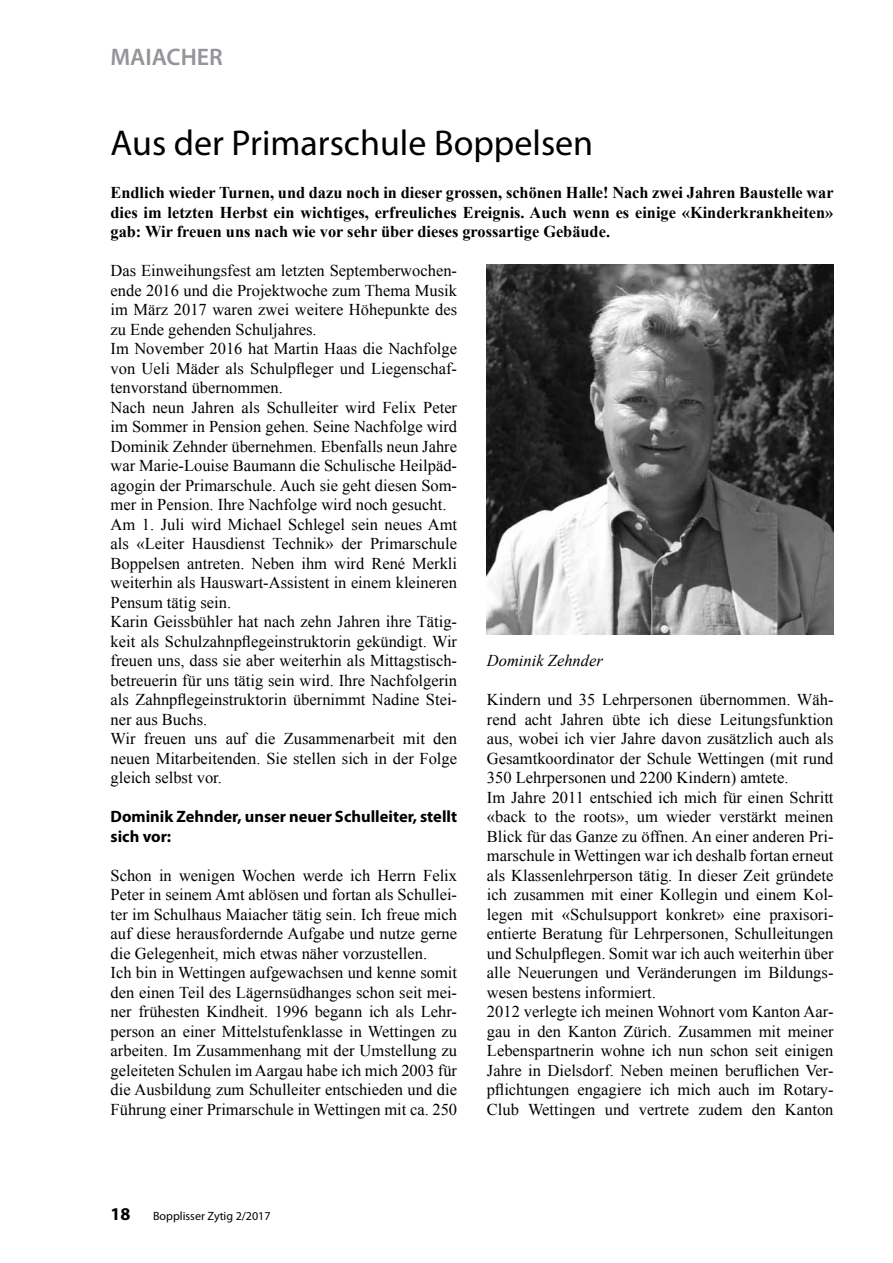
<style>
.page{position:relative;width:893px;height:1263px;background:#fff}
.page>*{position:absolute;margin:0;border:0;box-sizing:border-box;transform-origin:0 0}
.t1{font:36px "Myriad Pro";color:#000}
.t2{font:600 24px "Myriad Pro";color:#939598}
.t3{font:700 18px "Myriad Pro";color:#000}
.t4{font:16.5px/19.5px "Times New Roman";color:#000}
.t5{font:700 16.5px/19.5px "Times New Roman";color:#000;text-align:justify}
.t6{font:700 16.5px/19.5px "Myriad Pro";color:#000}
.t7{font:italic 16.5px "Times New Roman";color:#000}
.t8{font:12px "Myriad Pro";color:#000}
</style>
<div class="page">
<img style="left:487px;top:264px;width:346px;height:371px">
<h2 class="t2" style="left:111px;top:41px;width:114px">MAIACHER</h2>
<h1 class="t1" style="left:111px;top:120px;width:484px">Aus der Primarschule Boppelsen</h1>
<p class="t5" style="left:111px;top:182px;width:725px">Endlich wieder Turnen, und dazu noch in dieser grossen, schönen Halle! Nach zwei Jahren Baustelle war dies im letzten Herbst ein wichtiges, erfreuliches Ereignis. Auch wenn es einige «Kinderkrankheiten» gab: Wir freuen uns nach wie vor sehr über dieses grossartige Gebäude.</p>
<p class="t4" style="left:111px;top:261px;width:348px">Das Einweihungsfest am letzten Septemberwochen&shy;ende 2016 und die Projektwoche zum Thema Musik im März 2017 waren zwei weitere Höhepunkte des zu Ende gehenden Schuljahres.<br>Im November 2016 hat Martin Haas die Nachfolge von Ueli Mäder als Schulpfleger und Liegenschaf&shy;tenvorstand übernommen.<br>Nach neun Jahren als Schulleiter wird Felix Peter im Sommer in Pension gehen. Seine Nachfolge wird Dominik Zehnder übernehmen. Ebenfalls neun Jahre war Marie-Louise Baumann die Schulische Heilpäd&shy;agogin der Primarschule. Auch sie geht diesen Som&shy;mer in Pension. Ihre Nachfolge wird noch gesucht.<br>Am 1. Juli wird Michael Schlegel sein neues Amt als «Leiter Hausdienst Technik» der Primarschule Boppelsen antreten. Neben ihm wird René Merkli weiterhin als Hauswart-Assistent in einem kleineren Pensum tätig sein.<br>Karin Geissbühler hat nach zehn Jahren ihre Tätig&shy;keit als Schulzahnpflegeinstruktorin gekündigt. Wir freuen uns, dass sie aber weiterhin als Mittagstisch&shy;betreuerin für uns tätig sein wird. Ihre Nachfolgerin als Zahnpflegeinstruktorin übernimmt Nadine Stei&shy;ner aus Buchs.<br>Wir freuen uns auf die Zusammenarbeit mit den neuen Mitarbeitenden. Sie stellen sich in der Folge gleich selbst vor.</p>
<p class="t6" style="left:111px;top:806px;width:348px">Dominik Zehnder, unser neuer Schulleiter, stellt sich vor:</p>
<p class="t4" style="left:111px;top:865px;width:348px">Schon in wenigen Wochen werde ich Herrn Felix Peter in seinem Amt ablösen und fortan als Schullei&shy;ter im Schulhaus Maiacher tätig sein. Ich freue mich auf diese herausfordernde Aufgabe und nutze gerne die Gelegenheit, mich etwas näher vorzustellen.<br>Ich bin in Wettingen aufgewachsen und kenne somit den einen Teil des Lägernsüdhanges schon seit mei&shy;ner frühesten Kindheit. 1996 begann ich als Lehr&shy;person an einer Mittelstufenklasse in Wettingen zu arbeiten. Im Zusammenhang mit der Umstellung zu geleiteten Schulen im Aargau habe ich mich 2003 für die Ausbildung zum Schulleiter entschieden und die Führung einer Primarschule in Wettingen mit ca. 250</p>
<p class="t7" style="left:487px;top:649px;width:117px">Dominik Zehnder</p>
<p class="t4" style="left:487px;top:690px;width:348px">Kindern und 35 Lehrpersonen übernommen. Wäh&shy;rend acht Jahren übte ich diese Leitungsfunktion aus, wobei ich vier Jahre davon zusätzlich auch als Gesamtkoordinator der Schule Wettingen (mit rund 350 Lehrpersonen und 2200 Kindern) amtete.<br>Im Jahre 2011 entschied ich mich für einen Schritt «back to the roots», um wieder verstärkt meinen Blick für das Ganze zu öffnen. An einer anderen Pri&shy;marschule in Wettingen war ich deshalb fortan erneut als Klassenlehrperson tätig. In dieser Zeit gründete ich zusammen mit einer Kollegin und einem Kol&shy;legen mit «Schulsupport konkret» eine praxisori&shy;entierte Beratung für Lehrpersonen, Schulleitungen und Schulpflegen. Somit war ich auch weiterhin über alle Neuerungen und Veränderungen im Bildungs&shy;wesen bestens informiert.<br>2012 verlegte ich meinen Wohnort vom Kanton Aar&shy;gau in den Kanton Zürich. Zusammen mit meiner Lebenspartnerin wohne ich nun schon seit einigen Jahre in Dielsdorf. Neben meinen beruflichen Ver&shy;pflichtungen engagiere ich mich auch im Rotary-Club Wettingen und vertrete zudem den Kanton</p>
<p class="t3" style="left:111px;top:1203px;width:21px">18</p>
<p class="t8" style="left:153px;top:1209px;width:119px">Bopplisser Zytig 2/2017</p>
</div>
